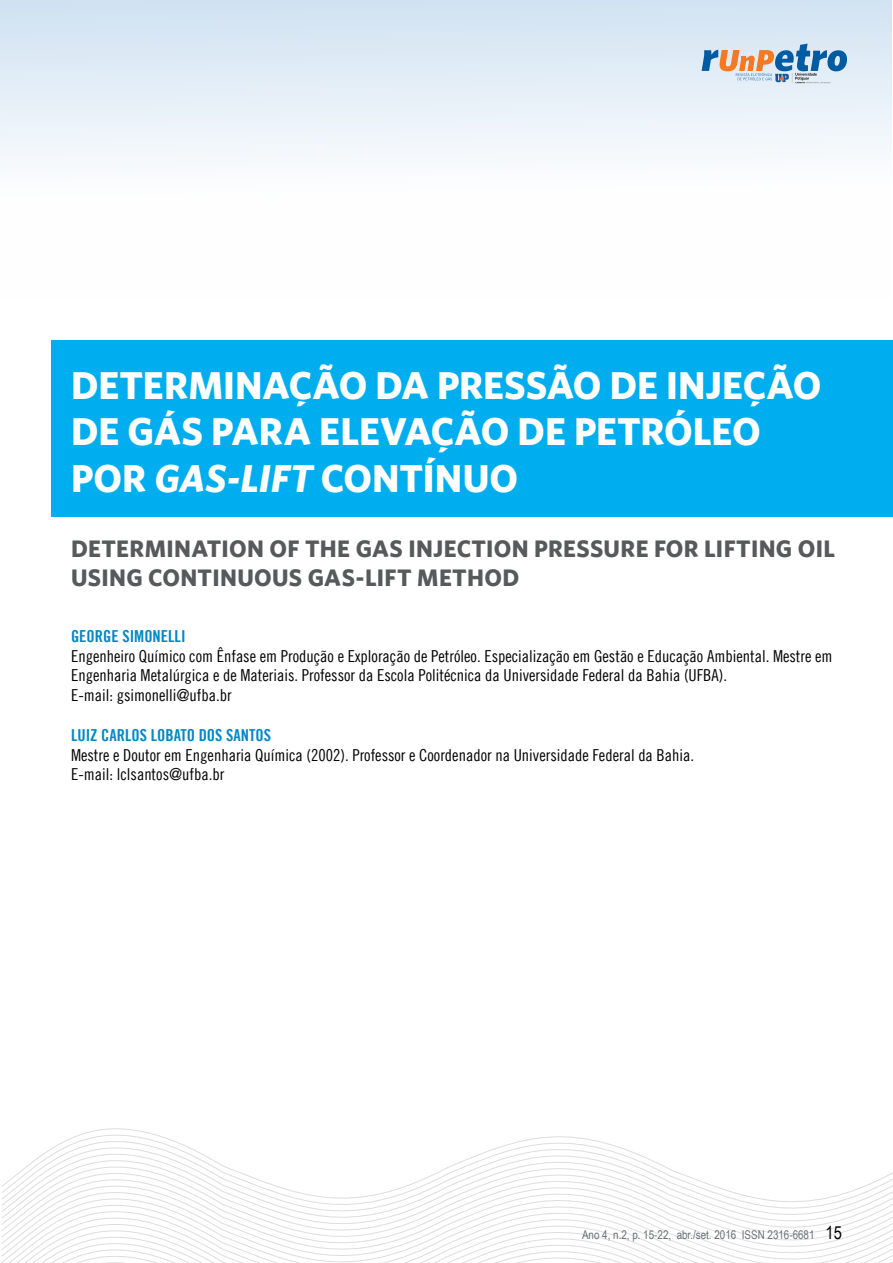
<style>
.page{position:relative;width:893px;height:1263px;background:#fff}
.page>*{position:absolute;margin:0;border:0;box-sizing:border-box;transform-origin:0 0}
.t1{font:700 39px/46.8px "Whitney";color:#fff}
.t2{font:700 24px/28.8px "Whitney";letter-spacing:.015em;color:#58595b}
.t3{font:16.5px/19.8px "Trade Gothic LT Cond Eighteen";color:#000}
.t4{font:16.5px "Trade Gothic LT Bold Cond Twenty";color:#0088c7}
.t5{font:12px "Arial Narrow";color:#6d6e71}
.s1{font-style:italic}
.s2{font-size:18px;color:#000}
</style>
<div class="page">
<svg style="left:1px;top:1128px;width:892px;height:135px"></svg>
<div style="left:0;top:0;width:891px;height:298px;background:linear-gradient(to bottom,#d6e5f3,#fff)"></div>
<svg style="left:702px;top:44px;width:145px;height:39px;background:#acb9c6"></svg>
<div style="left:51px;top:340px;width:842px;height:177px;background:#00aeef"></div>
<h1 class="t1" style="left:71px;top:361px;width:752px">DETERMINAÇÃO DA PRESSÃO DE INJEÇÃO<br>DE GÁS PARA ELEVAÇÃO DE PETRÓLEO<br>POR <span class="s1">GAS-LIFT</span> CONTÍNUO</h1>
<h2 class="t2" style="left:71px;top:534px;width:765px">DETERMINATION OF THE GAS INJECTION PRESSURE FOR LIFTING OIL<br>USING CONTINUOUS GAS-LIFT METHOD</h2>
<p class="t4" style="left:71px;top:626px;width:116px">GEORGE SIMONELLI</p>
<p class="t3" style="left:71px;top:645px;width:763px">Engenheiro Químico com Ênfase em Produção e Exploração de Petróleo. Especialização em Gestão e Educação Ambiental. Mestre em<br>Engenharia Metalúrgica e de Materiais. Professor da Escola Politécnica da Universidade Federal da Bahia (UFBA).<br>E-mail: gsimonelli@ufba.br</p>
<p class="t4" style="left:71px;top:725px;width:201px">LUIZ CARLOS LOBATO DOS SANTOS</p>
<p class="t3" style="left:71px;top:744px;width:625px">Mestre e Doutor em Engenharia Química (2002). Professor e Coordenador na Universidade Federal da Bahia.<br>E-mail: lclsantos@ufba.br</p>
<p class="t5" style="left:582px;top:1225px;width:261px">Ano 4, n.2, p. 15-22, abr./set. 2016 ISSN 2316-6681 <span class="s2">15</span></p>
</div>
